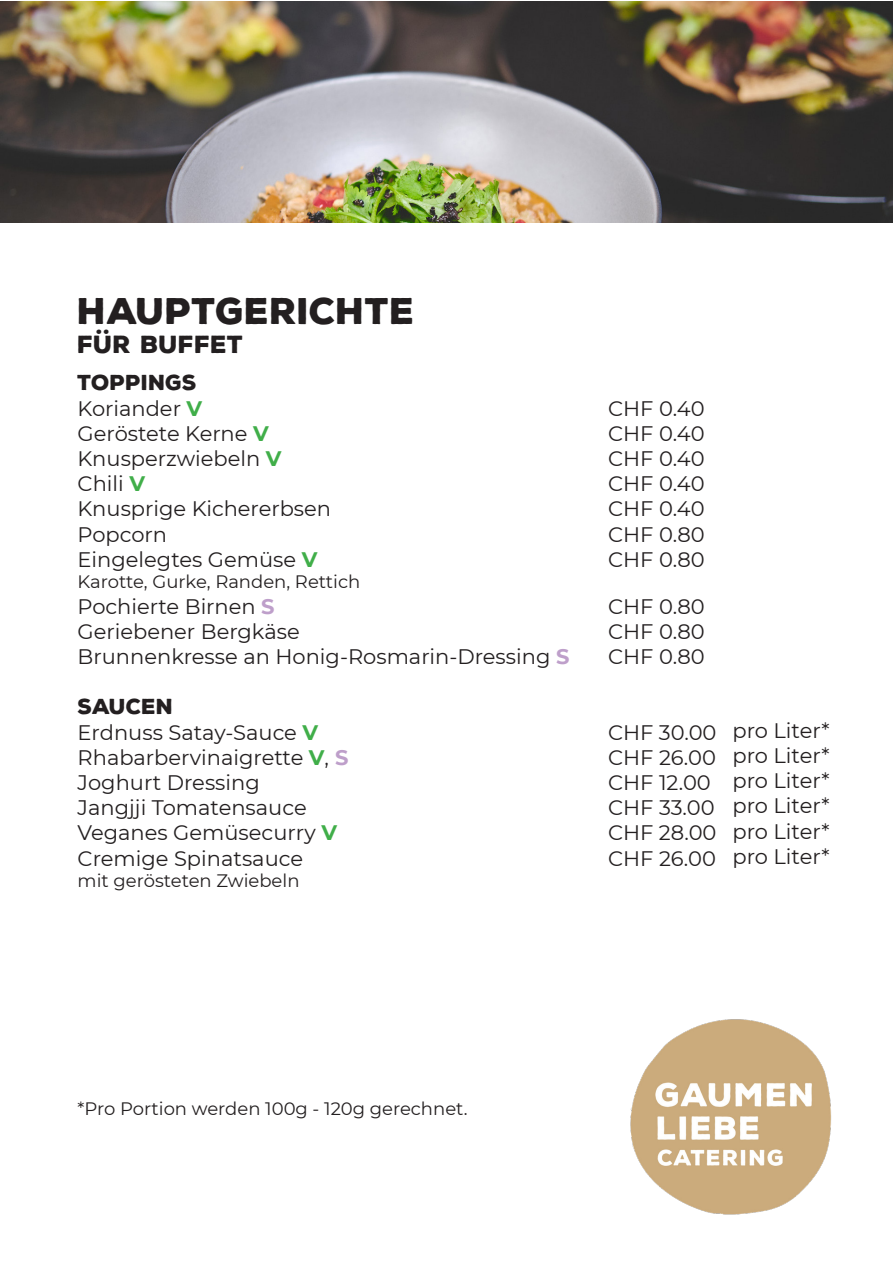
<style>
.page{position:relative;width:893px;height:1263px;background:#fff}
.page>*{position:absolute;margin:0;border:0;box-sizing:border-box;transform-origin:0 0}
.t1{font:900 36px "Nexa Rust Sans";color:#231f20}
.t2{font:900 24px "Nexa Rust Sans";color:#231f20}
.t3{font:21px "Montserrat";color:#231f20}
.t4{font:900 21px "Nexa Rust Sans";color:#231f20}
.t5{font:18px "Montserrat";color:#231f20}
.s1{font-weight:700;color:#40ae49}
.s2{font-weight:700;color:#be9fca}
</style>
<div class="page">
<img style="left:630px;top:1019px;width:201px;height:196px">
<img style="left:0;top:1px;width:893px;height:221px">
<p class="t1" style="left:78px;top:287px;width:339px">HAUPTGERICHTE</p>
<p class="t2" style="left:78px;top:328px;width:167px">FÜR BUFFET</p>
<p class="t4" style="left:78px;top:368px;width:121px">TOPPINGS</p>
<p class="t3" style="left:78px;top:394px;width:126px">Koriander <span class="s1">V</span></p>
<p class="t3" style="left:78px;top:419px;width:193px">Geröstete Kerne <span class="s1">V</span></p>
<p class="t3" style="left:78px;top:444px;width:205px">Knusperzwiebeln <span class="s1">V</span></p>
<p class="t3" style="left:78px;top:469px;width:69px">Chili <span class="s1">V</span></p>
<p class="t3" style="left:78px;top:494px;width:255px">Knusprige Kichererbsen</p>
<p class="t3" style="left:78px;top:520px;width:91px">Popcorn</p>
<p class="t3" style="left:78px;top:545px;width:241px">Eingelegtes Gemüse <span class="s1">V</span></p>
<p class="t5" style="left:78px;top:569px;width:284px">Karotte, Gurke, Randen, Rettich</p>
<p class="t3" style="left:78px;top:592px;width:199px">Pochierte Birnen <span class="s2">S</span></p>
<p class="t3" style="left:78px;top:617px;width:224px">Geriebener Bergkäse</p>
<p class="t3" style="left:78px;top:642px;width:493px">Brunnenkresse an Honig-Rosmarin-Dressing <span class="s2">S</span></p>
<p class="t4" style="left:78px;top:692px;width:97px">SAUCEN</p>
<p class="t3" style="left:78px;top:718px;width:242px">Erdnuss Satay-Sauce <span class="s1">V</span></p>
<p class="t3" style="left:78px;top:743px;width:272px">Rhabarbervinaigrette <span class="s1">V</span>, <span class="s2">S</span></p>
<p class="t3" style="left:78px;top:768px;width:184px">Joghurt Dressing</p>
<p class="t3" style="left:78px;top:793px;width:231px">Jangjji Tomatensauce</p>
<p class="t3" style="left:78px;top:818px;width:261px">Veganes Gemüsecurry <span class="s1">V</span></p>
<p class="t3" style="left:78px;top:844px;width:227px">Cremige Spinatsauce</p>
<p class="t5" style="left:78px;top:868px;width:223px">mit gerösteten Zwiebeln</p>
<p class="t3" style="left:608px;top:394px;width:98px">CHF 0.40</p>
<p class="t3" style="left:608px;top:419px;width:98px">CHF 0.40</p>
<p class="t3" style="left:608px;top:444px;width:98px">CHF 0.40</p>
<p class="t3" style="left:608px;top:469px;width:98px">CHF 0.40</p>
<p class="t3" style="left:608px;top:494px;width:98px">CHF 0.40</p>
<p class="t3" style="left:608px;top:520px;width:98px">CHF 0.80</p>
<p class="t3" style="left:608px;top:545px;width:98px">CHF 0.80</p>
<p class="t3" style="left:608px;top:592px;width:98px">CHF 0.80</p>
<p class="t3" style="left:608px;top:617px;width:98px">CHF 0.80</p>
<p class="t3" style="left:608px;top:642px;width:98px">CHF 0.80</p>
<p class="t3" style="left:608px;top:718px;width:110px">CHF 30.00</p>
<p class="t3" style="left:608px;top:743px;width:109px">CHF 26.00</p>
<p class="t3" style="left:608px;top:768px;width:104px">CHF 12.00</p>
<p class="t3" style="left:608px;top:793px;width:108px">CHF 33.00</p>
<p class="t3" style="left:608px;top:818px;width:110px">CHF 28.00</p>
<p class="t3" style="left:608px;top:844px;width:109px">CHF 26.00</p>
<p class="t3" style="left:732px;top:716px;width:99px">pro Liter*</p>
<p class="t3" style="left:732px;top:741px;width:99px">pro Liter*</p>
<p class="t3" style="left:732px;top:766px;width:99px">pro Liter*</p>
<p class="t3" style="left:732px;top:791px;width:99px">pro Liter*</p>
<p class="t3" style="left:732px;top:817px;width:99px">pro Liter*</p>
<p class="t3" style="left:732px;top:842px;width:99px">pro Liter*</p>
<p class="t5" style="left:78px;top:1096px;width:391px">*Pro Portion werden 100g - 120g gerechnet.</p>
</div>
